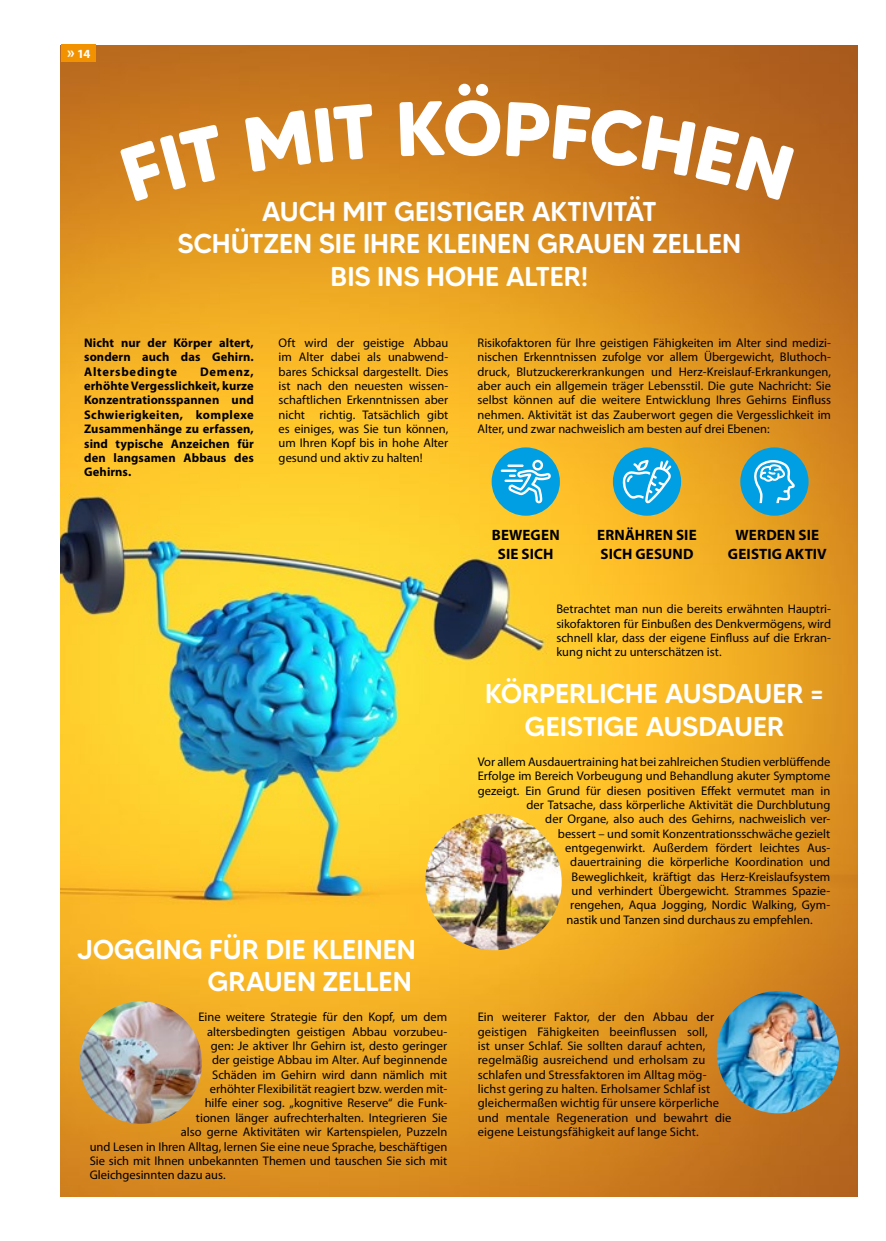
<style>
.page{position:relative;width:886px;height:1241px;background:#fff}
.page>*{position:absolute;margin:0;border:0;box-sizing:border-box;transform-origin:0 0}
.t1{font:500 27.25px/32.6px "MADE Tommy Soft";letter-spacing:-.005em;color:#fff;text-align:center}
.t2{font:700 15px/18.8px "Myriad Pro";letter-spacing:.01em;color:#000;text-align:center}
.t3{font:12.5px/14.4px "Myriad Pro";color:#000;text-align:justify}
.t4{font:700 12.5px/14.4px "Myriad Pro";letter-spacing:.005em;color:#000;text-align:justify}
.t5{font:700 12.5px "Myriad Pro";color:#fff}
.s1{font-size:16.25px}
</style>
<div class="page">
<img style="left:60px;top:45px;width:797px;height:1151px">
<div style="left:61px;top:44px;width:34px;height:18px;background:#f39200"></div>
<div style="left:613px;top:447px;width:68px;height:68px;background:#009fe3;border-radius:50%"></div>
<svg style="left:622px;top:460px;width:49px;height:43px"></svg>
<div style="left:492px;top:447px;width:68px;height:68px;background:#009fe3;border-radius:50%"></div>
<hr style="left:504px;top:479px;width:19px;height:3px;background:#fff">
<hr style="left:501px;top:469px;width:15px;height:3px;background:#fff">
<hr style="left:507px;top:464px;width:16px;height:3px;background:#fff">
<svg style="left:508px;top:459px;width:43px;height:44px"></svg>
<div style="left:740px;top:447px;width:68px;height:68px;background:#009fe3;border-radius:50%"></div>
<svg style="left:754px;top:460px;width:41px;height:43px"></svg>
<img style="left:425px;top:813px;width:137px;height:137px;border-radius:68px">
<img style="left:80px;top:1001px;width:122px;height:122px;border-radius:61px">
<img style="left:717px;top:990px;width:122px;height:123px;border-radius:61px">
<svg style="left:120px;top:124px;width:108px;height:77px;background:#d2831f"></svg>
<div style="left:245px;top:104px;width:131px;height:68px;background:#d1811f"></div>
<svg style="left:399px;top:83px;width:395px;height:117px;background:#c4731d"></svg>
<p class="t5" style="left:67px;top:45px;width:25px"><span class="s1">»</span> 14</p>
<h1 class="t1" style="left:178px;top:194px;width:565px">AUCH MIT GEISTIGER AKTIVITÄT<br>SCHÜTZEN SIE IHRE KLEINEN GRAUEN ZELLEN<br>BIS INS HOHE ALTER!</h1>
<p class="t4" style="left:84px;top:335px;width:171px">Nicht nur der Körper altert, sondern auch das Gehirn.<br>Altersbedingte</p>
<p class="t4" style="left:84px;top:364px;width:171px;text-indent:116px">Demenz, erhöhte Vergesslichkeit, kurze Konzentrationsspannen und Schwierigkeiten, komplexe Zusammenhänge zu erfassen, sind typische Anzeichen für den langsamen Abbaus des Gehirns.</p>
<p class="t3" style="left:279px;top:335px;width:171px">Oft wird der geistige Abbau im Alter dabei als unabwend&shy;bares Schicksal dargestellt. Dies ist nach den neuesten wissen&shy;schaftlichen Erkenntnissen aber nicht richtig. Tatsächlich gibt es einiges, was Sie tun können, um Ihren Kopf bis in hohe Alter gesund und aktiv zu halten!</p>
<p class="t3" style="left:477px;top:335px;width:355px">Risikofaktoren für Ihre geistigen Fähigkeiten im Alter sind medizi&shy;nischen Erkenntnissen zufolge vor allem Übergewicht, Bluthoch&shy;druck, Blutzuckererkrankungen und Herz-Kreislauf-Erkrankungen, aber auch ein allgemein träger Lebensstil. Die gute Nachricht: Sie selbst können auf die weitere Entwicklung Ihres Gehirns Einfluss nehmen. Aktivität ist das Zauberwort gegen die Vergesslichkeit im Alter, und zwar nachweislich am besten auf drei Ebenen:</p>
<p class="t2" style="left:492px;top:525px;width:69px">BEWEGEN<br>SIE SICH</p>
<p class="t2" style="left:597px;top:525px;width:101px;text-align:left">ERNÄHREN SIE<br>SICH GESUND</p>
<p class="t2" style="left:728px;top:525px;width:100px">WERDEN SIE<br>GEISTIG AKTIV</p>
<p class="t3" style="left:556px;top:601px;width:276px">Betrachtet man nun die bereits erwähnten Hauptri&shy;sikofaktoren für Einbußen des Denkvermögens, wird schnell klar, dass der eigene Einfluss auf die Erkran&shy;kung nicht zu unterschätzen ist.</p>
<h1 class="t1" style="left:485px;top:676px;width:340px">KÖRPERLICHE AUSDAUER =<br>GEISTIGE AUSDAUER</h1>
<p class="t3" style="left:478px;top:754px;width:354px">Vor allem Ausdauertraining hat bei zahlreichen Studien verblüffende</p>
<p class="t3" style="left:478px;top:768px;width:354px">Erfolge im Bereich Vorbeugung und Behandlung akuter Symptome</p>
<p class="t3" style="left:478px;top:783px;width:354px">gezeigt. Ein Grund für diesen positiven Effekt vermutet man in</p>
<p class="t3" style="left:526px;top:797px;width:305px">der Tatsache, dass körperliche Aktivität die Durchblutung</p>
<p class="t3" style="left:545px;top:811px;width:287px">der Organe, also auch des Gehirns, nachweislich ver-</p>
<p class="t3" style="left:558px;top:826px;width:274px">bessert – und somit Konzentrationsschwäche gezielt</p>
<p class="t3" style="left:565px;top:840px;width:266px">entgegenwirkt. Außerdem fördert leichtes Aus-</p>
<p class="t3" style="left:570px;top:854px;width:262px">dauertraining die körperliche Koordination und</p>
<p class="t3" style="left:571px;top:869px;width:260px">Beweglichkeit, kräftigt das Herz-Kreislaufsystem</p>
<p class="t3" style="left:571px;top:883px;width:260px">und verhindert Übergewicht. Strammes Spazie-</p>
<p class="t3" style="left:570px;top:897px;width:262px">rengehen, Aqua Jogging, Nordic Walking, Gym-</p>
<p class="t3" style="left:566px;top:912px;width:248px">nastik und Tanzen sind durchaus zu empfehlen.</p>
<h1 class="t1" style="left:77px;top:932px;width:340px;text-align:right">JOGGING FÜR DIE KLEINEN<br>GRAUEN ZELLEN</h1>
<p class="t3" style="left:198px;top:1009px;width:250px">Eine weitere Strategie für den Kopf, um dem</p>
<p class="t3" style="left:207px;top:1023px;width:241px">altersbedingten geistigen Abbau vorzubeu-</p>
<p class="t3" style="left:211px;top:1038px;width:238px">gen: Je aktiver Ihr Gehirn ist, desto geringer</p>
<p class="t3" style="left:212px;top:1052px;width:237px">der geistige Abbau im Alter. Auf beginnende</p>
<p class="t3" style="left:212px;top:1066px;width:236px">Schäden im Gehirn wird dann nämlich mit</p>
<p class="t3" style="left:210px;top:1081px;width:239px">erhöhter Flexibilität reagiert bzw. werden mit-</p>
<p class="t3" style="left:205px;top:1095px;width:244px">hilfe einer sog. „kognitive Reserve“ die Funk-</p>
<p class="t3" style="left:196px;top:1109px;width:253px">tionen länger aufrechterhalten. Integrieren Sie</p>
<p class="t3" style="left:181px;top:1124px;width:268px">also gerne Aktivitäten wir Kartenspielen, Puzzeln</p>
<p class="t3" style="left:90px;top:1138px;width:359px">und Lesen in Ihren Alltag, lernen Sie eine neue Sprache, beschäftigen</p>
<p class="t3" style="left:90px;top:1153px;width:359px">Sie sich mit Ihnen unbekannten Themen und tauschen Sie sich mit</p>
<p class="t3" style="left:90px;top:1167px;width:137px">Gleichgesinnten dazu aus.</p>
<p class="t3" style="left:478px;top:1009px;width:255px;text-align:left">Ein weiterer Faktor, der den Abbau der geistigen Fähigkeiten beeinflussen soll,<br>ist unser Schlaf. Sie sollten darauf achten, regelmäßig ausreichend und erholsam zu schlafen und Stressfaktoren im Alltag mög&shy;lichst gering zu halten. Erholsamer Schlaf ist gleichermaßen wichtig für unsere körperliche und mentale Regeneration und bewahrt die eigene Leistungsfähigkeit auf lange Sicht.</p>
</div>
